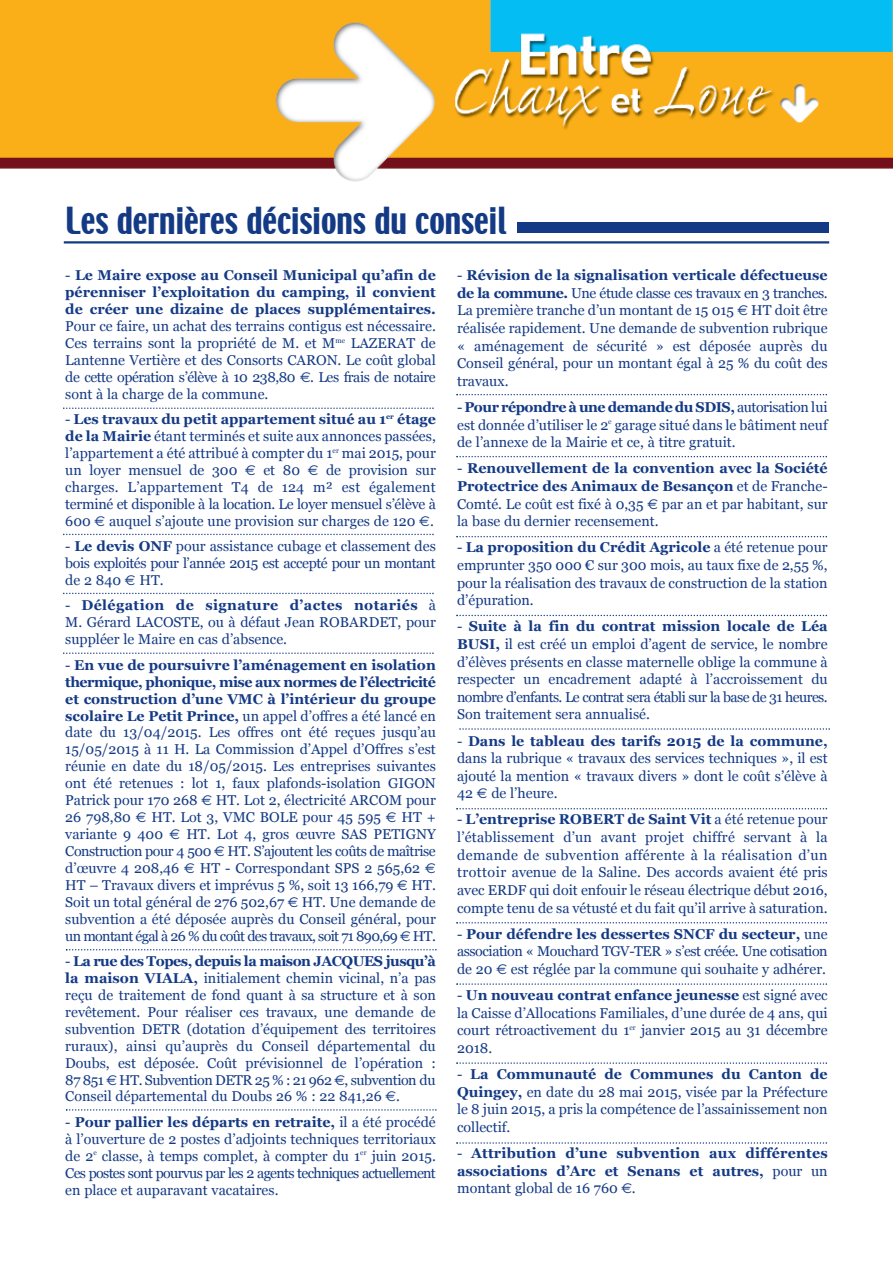
<style>
.page{position:relative;width:893px;height:1263px;background:#fff}
.page>*{position:absolute;margin:0;border:0;box-sizing:border-box;transform-origin:0 0}
.t1{font:33px "Techno";color:#143a85}
.t2{font:14.25px/17px "Georgia";color:#143a85;text-align:justify}
.t3{font:700 14.25px/17px "Georgia";color:#143a85;text-align:justify}
.s1{font-weight:400}
.s2{font-family:"Euro Sans"}
.s3{font-weight:700}
.s4{font-family:"Euro Sans";font-weight:400}
</style>
<div class="page">
<img style="left:0;top:0;width:893px;height:617px">
<div style="left:517px;top:222px;width:311px;height:11px;background:#143a85"></div>
<hr style="left:64px;top:241px;width:765px;height:2px;background:#143a85">
<svg style="left:63px;top:407px;width:371px;height:2px"></svg>
<svg style="left:63px;top:534px;width:371px;height:1px"></svg>
<svg style="left:63px;top:593px;width:371px;height:1px"></svg>
<svg style="left:63px;top:652px;width:371px;height:2px"></svg>
<svg style="left:456px;top:394px;width:371px;height:1px"></svg>
<svg style="left:456px;top:536px;width:371px;height:1px"></svg>
<svg style="left:456px;top:615px;width:371px;height:1px"></svg>
<svg style="left:459px;top:728px;width:371px;height:2px"></svg>
<svg style="left:66px;top:949px;width:371px;height:1px"></svg>
<svg style="left:66px;top:1109px;width:371px;height:2px"></svg>
<svg style="left:456px;top:456px;width:371px;height:1px"></svg>
<svg style="left:456px;top:808px;width:371px;height:1px"></svg>
<svg style="left:456px;top:922px;width:371px;height:1px"></svg>
<svg style="left:456px;top:983px;width:371px;height:2px"></svg>
<svg style="left:456px;top:1062px;width:371px;height:2px"></svg>
<svg style="left:456px;top:1142px;width:371px;height:2px"></svg>
<h1 class="t1" style="left:65px;top:201px;width:443px">Les dernières décisions du conseil</h1>
<p class="t3" style="left:65px;top:267px;width:372px"><span class="s1">-</span> Le Maire expose au Conseil Municipal qu’afin de pérenniser l’exploitation du camping, il convient de créer une dizaine de places supplémentaires.</p>
<p class="t2" style="left:65px;top:317px;width:372px">Pour ce faire, un achat des terrains contigus est nécessaire.<br>Ces terrains sont la propriété de M. et M<sup>me</sup> LAZERAT de Lantenne Vertière et des Consorts CARON. Le coût global de cette opération s’élève à 10 238,80 <span class="s2">€</span>. Les frais de notaire sont à la charge de la commune.</p>
<p class="t2" style="left:65px;top:411px;width:372px">- <span class="s3">Les travaux du petit appartement situé au 1</span><sup>er</sup> <span class="s3">étage de la Mairie</span> étant terminés et suite aux annonces passées, l’appartement a été attribué à compter du 1<sup>er</sup> mai 2015, pour un loyer mensuel de 300 <span class="s2">€</span> et 80 <span class="s2">€</span> de provision sur charges. L’appartement T4 de 124 m² est également terminé et disponible à la location. Le loyer mensuel s’élève à 600 <span class="s2">€</span> auquel s’ajoute une provision sur charges de 120 <span class="s2">€</span>.</p>
<p class="t2" style="left:65px;top:538px;width:372px">- <span class="s3">Le devis ONF</span> pour assistance cubage et classement des bois exploités pour l’année 2015 est accepté pour un montant de 2 840 <span class="s2">€</span> HT.</p>
<p class="t2" style="left:65px;top:597px;width:372px">- <span class="s3">Délégation de signature d’actes notariés</span> à M. Gérard LACOSTE, ou à défaut Jean ROBARDET, pour suppléer le Maire en cas d’absence.</p>
<p class="t2" style="left:65px;top:656px;width:372px">- <span class="s3">En vue de poursuivre l’aménagement en isolation thermique, phonique, mise aux normes de l’électricité et construction d’une VMC à l’intérieur du groupe scolaire Le Petit Prince,</span> un appel d’offres a été lancé en date du 13/04/2015. Les offres ont été reçues jusqu’au 15/05/2015 à 11 H. La Commission d’Appel d’Offres s’est réunie en date du 18/05/2015. Les entreprises suivantes ont été retenues : lot 1, faux plafonds-isolation GIGON Patrick pour 170 268 <span class="s2">€</span> HT. Lot 2, électricité ARCOM pour 26 798,80 <span class="s2">€</span> HT. Lot 3, VMC BOLE pour 45 595 <span class="s2">€</span> HT + variante 9 400 <span class="s2">€</span> HT. Lot 4, gros œuvre SAS PETIGNY Construction pour 4 500 <span class="s2">€</span> HT. S’ajoutent les coûts de maîtrise d’œuvre 4 208,46 <span class="s2">€</span> HT - Correspondant SPS 2 565,62 <span class="s2">€ </span>HT – Travaux divers et imprévus 5 %, soit 13 166,79 <span class="s2">€</span> HT.<br>Soit un total général de 276 502,67 <span class="s2">€</span> HT. Une demande de subvention a été déposée auprès du Conseil général, pour un montant égal à 26 % du coût des travaux, soit 71 890,69 <span class="s2">€</span> HT.</p>
<p class="t2" style="left:65px;top:952px;width:372px">- <span class="s3">La rue des Topes, depuis la maison JACQUES jusqu’à la maison VIALA,</span> initialement chemin vicinal, n’a pas reçu de traitement de fond quant à sa structure et à son revêtement. Pour réaliser ces travaux, une demande de subvention DETR (dotation d’équipement des territoires ruraux), ainsi qu’auprès du Conseil départemental du Doubs, est déposée. Coût prévisionnel de l’opération :<br>87 851 <span class="s2">€</span> HT. Subvention DETR 25 % : 21 962 <span class="s2">€</span>, subvention du Conseil départemental du Doubs 26 % : 22 841,26 <span class="s2">€</span>.</p>
<p class="t2" style="left:65px;top:1113px;width:372px">- <span class="s3">Pour pallier les départs en retraite,</span> il a été procédé à l’ouverture de 2 postes d’adjoints techniques territoriaux de 2<sup>e</sup> classe, à temps complet, à compter du 1<sup>er</sup> juin 2015.<br>Ces postes sont pourvus par les 2 agents techniques actuellement en place et auparavant vacataires.</p>
<p class="t2" style="left:457px;top:266px;width:372px;line-height:17.5px">- <span class="s3">Révision de la signalisation verticale défectueuse de la commune.</span> Une étude classe ces travaux en 3 tranches.<br>La première tranche d’un montant de 15 015 <span class="s2">€</span> HT doit être réalisée rapidement. Une demande de subvention rubrique « aménagement de sécurité » est déposée auprès du Conseil général, pour un montant égal à 25 % du coût des travaux.</p>
<p class="t2" style="left:457px;top:398px;width:372px;line-height:17.5px">- <span class="s3">Pour répondre à une demande du SDIS,</span> autorisation lui est donnée d’utiliser le 2<sup>e</sup> garage situé dans le bâtiment neuf de l’annexe de la Mairie et ce, à titre gratuit.</p>
<p class="t2" style="left:457px;top:460px;width:372px;line-height:17.5px">- <span class="s3">Renouvellement de la convention avec la Société Protectrice des Animaux de Besançon</span> et de Franche-Comté. Le coût est fixé à 0,35 <span class="s2">€</span> par an et par habitant, sur la base du dernier recensement.</p>
<p class="t2" style="left:457px;top:539px;width:372px;line-height:17.5px">- <span class="s3">La proposition du Crédit Agricole</span> a été retenue pour emprunter 350 000 € sur 300 mois, au taux fixe de 2,55 %, pour la réalisation des travaux de construction de la station d’épuration.</p>
<p class="t2" style="left:457px;top:617px;width:372px;line-height:17.5px">- <span class="s3">Suite à la fin du contrat mission locale de Léa BUSI,</span> il est créé un emploi d’agent de service, le nombre d’élèves présents en classe maternelle oblige la commune à respecter un encadrement adapté à l’accroissement du nombre d’enfants. Le contrat sera établi sur la base de 31 heures.<br>Son traitement sera annualisé.</p>
<p class="t2" style="left:457px;top:732px;width:372px;line-height:17.5px">- <span class="s3">Dans le tableau des tarifs 2015 de la commune, </span>dans la rubrique « travaux des services techniques », il est ajouté la mention « travaux divers » dont le coût s’élève à 42 <span class="s2">€</span> de l’heure.</p>
<p class="t2" style="left:457px;top:811px;width:372px;line-height:17.5px">- <span class="s3">L’entreprise ROBERT de Saint Vit</span> a été retenue pour l’établissement d’un avant projet chiffré servant à la demande de subvention afférente à la réalisation d’un trottoir avenue de la Saline. Des accords avaient été pris avec ERDF qui doit enfouir le réseau électrique début 2016, compte tenu de sa vétusté et du fait qu’il arrive à saturation.</p>
<p class="t2" style="left:457px;top:925px;width:372px;line-height:17.5px">- <span class="s3">Pour défendre les dessertes SNCF du secteur,</span> une association « Mouchard TGV-TER » s’est créée. Une cotisation de 20 <span class="s2">€</span> est réglée par la commune qui souhaite y adhérer.</p>
<p class="t2" style="left:457px;top:986px;width:372px;line-height:17.5px">- <span class="s3">Un nouveau contrat enfance jeunesse</span> est signé avec la Caisse d’Allocations Familiales, d’une durée de 4 ans, qui court rétroactivement du 1<sup>er</sup> janvier 2015 au 31 décembre 2018.</p>
<p class="t2" style="left:457px;top:1065px;width:372px;line-height:17.5px">- <span class="s3">La Communauté de Communes du Canton de Quingey,</span> en date du 28 mai 2015, visée par la Préfecture le 8 juin 2015, a pris la compétence de l’assainissement non collectif.</p>
<p class="t3" style="left:457px;top:1144px;width:372px;line-height:17.5px"><span class="s1">-</span> Attribution d’une subvention aux différentes associations d’Arc et Senans et autres, <span class="s1">pour un montant global de 16 760</span> <span class="s4">€</span><span class="s1">.</span></p>
</div>
